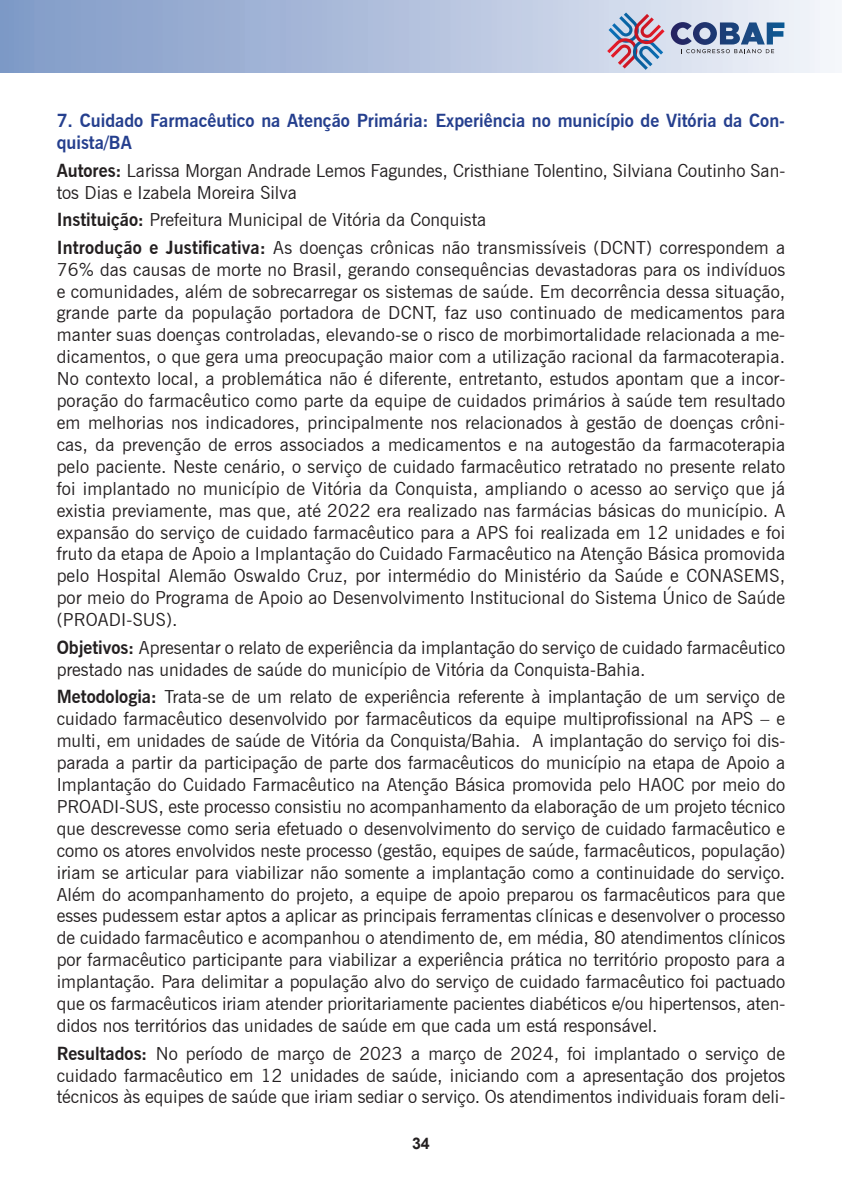
<style>
.page{position:relative;width:842px;height:1191px;background:#fff}
.page>*{position:absolute;margin:0;border:0;box-sizing:border-box;transform-origin:0 0}
.t1{font:18px/22px "News Gothic BT";color:#231f20}
.t2{font:700 18px/22px "News Gothic BT";color:#253f8e}
.t3{font:700 16px "Arial";color:#231f20}
.s1{font-weight:700}
</style>
<div class="page">
<img style="left:0;top:0;width:835px;height:72px">
<svg style="left:671px;top:22px;width:113px;height:31px;background:#8799b8"></svg>
<svg style="left:607px;top:13px;width:57px;height:57px;background:#b1a3bb"></svg>
<p class="t2" style="left:57px;top:110px;width:730px">7. Cuidado Farmacêutico na Atenção Primária: Experiência no município de Vitória da Con&shy;quista/BA</p>
<p class="t1" style="left:57px;top:159px;width:730px"><span class="s1">Autores:</span> Larissa Morgan Andrade Lemos Fagundes, Cristhiane Tolentino, Silviana Coutinho San&shy;tos Dias e Izabela Moreira Silva</p>
<p class="t1" style="left:57px;top:206px;width:730px;line-height:27.6px"><span class="s1">Instituição:</span> Prefeitura Municipal de Vitória da Conquista<br><span class="s1">Introdução e Justificativa:</span> As doenças crônicas não transmissíveis (DCNT) correspondem a</p>
<p class="t1" style="left:57px;top:258px;width:730px;text-align:justify">76% das causas de morte no Brasil, gerando consequências devastadoras para os indivíduos e comunidades, além de sobrecarregar os sistemas de saúde. Em decorrência dessa situação, grande parte da população portadora de DCNT, faz uso continuado de medicamentos para manter suas doenças controladas, elevando-se o risco de morbimortalidade relacionada a me&shy;dicamentos, o que gera uma preocupação maior com a utilização racional da farmacoterapia.<br>No contexto local, a problemática não é diferente, entretanto, estudos apontam que a incor&shy;poração do farmacêutico como parte da equipe de cuidados primários à saúde tem resultado em melhorias nos indicadores, principalmente nos relacionados à gestão de doenças crôni&shy;cas, da prevenção de erros associados a medicamentos e na autogestão da farmacoterapia pelo paciente. Neste cenário, o serviço de cuidado farmacêutico retratado no presente relato foi implantado no município de Vitória da Conquista, ampliando o acesso ao serviço que já existia previamente, mas que, até 2022 era realizado nas farmácias básicas do município. A expansão do serviço de cuidado farmacêutico para a APS foi realizada em 12 unidades e foi fruto da etapa de Apoio a Implantação do Cuidado Farmacêutico na Atenção Básica promovida pelo Hospital Alemão Oswaldo Cruz, por intermédio do Ministério da Saúde e CONASEMS, por meio do Programa de Apoio ao Desenvolvimento Institucional do Sistema Único de Saúde (PROADI-SUS).</p>
<p class="t1" style="left:57px;top:636px;width:730px"><span class="s1">Objetivos:</span> Apresentar o relato de experiência da implantação do serviço de cuidado farmacêutico prestado nas unidades de saúde do município de Vitória da Conquista-Bahia.</p>
<p class="t1" style="left:57px;top:686px;width:730px;text-align:justify"><span class="s1">Metodologia:</span> Trata-se de um relato de experiência referente à implantação de um serviço de cuidado farmacêutico desenvolvido por farmacêuticos da equipe multiprofissional na APS – e multi, em unidades de saúde de Vitória da Conquista/Bahia. A implantação do serviço foi dis&shy;parada a partir da participação de parte dos farmacêuticos do município na etapa de Apoio a Implantação do Cuidado Farmacêutico na Atenção Básica promovida pelo HAOC por meio do PROADI-SUS, este processo consistiu no acompanhamento da elaboração de um projeto técnico que descrevesse como seria efetuado o desenvolvimento do serviço de cuidado farmacêutico e como os atores envolvidos neste processo (gestão, equipes de saúde, farmacêuticos, população) iriam se articular para viabilizar não somente a implantação como a continuidade do serviço.<br>Além do acompanhamento do projeto, a equipe de apoio preparou os farmacêuticos para que esses pudessem estar aptos a aplicar as principais ferramentas clínicas e desenvolver o processo de cuidado farmacêutico e acompanhou o atendimento de, em média, 80 atendimentos clínicos por farmacêutico participante para viabilizar a experiência prática no território proposto para a implantação. Para delimitar a população alvo do serviço de cuidado farmacêutico foi pactuado que os farmacêuticos iriam atender prioritariamente pacientes diabéticos e/ou hipertensos, aten&shy;didos nos territórios das unidades de saúde em que cada um está responsável.</p>
<p class="t1" style="left:57px;top:1042px;width:730px;text-align:justify"><span class="s1">Resultados:</span> No período de março de 2023 a março de 2024, foi implantado o serviço de cuidado farmacêutico em 12 unidades de saúde, iniciando com a apresentação dos projetos técnicos às equipes de saúde que iriam sediar o serviço. Os atendimentos individuais foram deli-</p>
<p class="t3" style="left:412px;top:1131px;width:19px">34</p>
</div>
